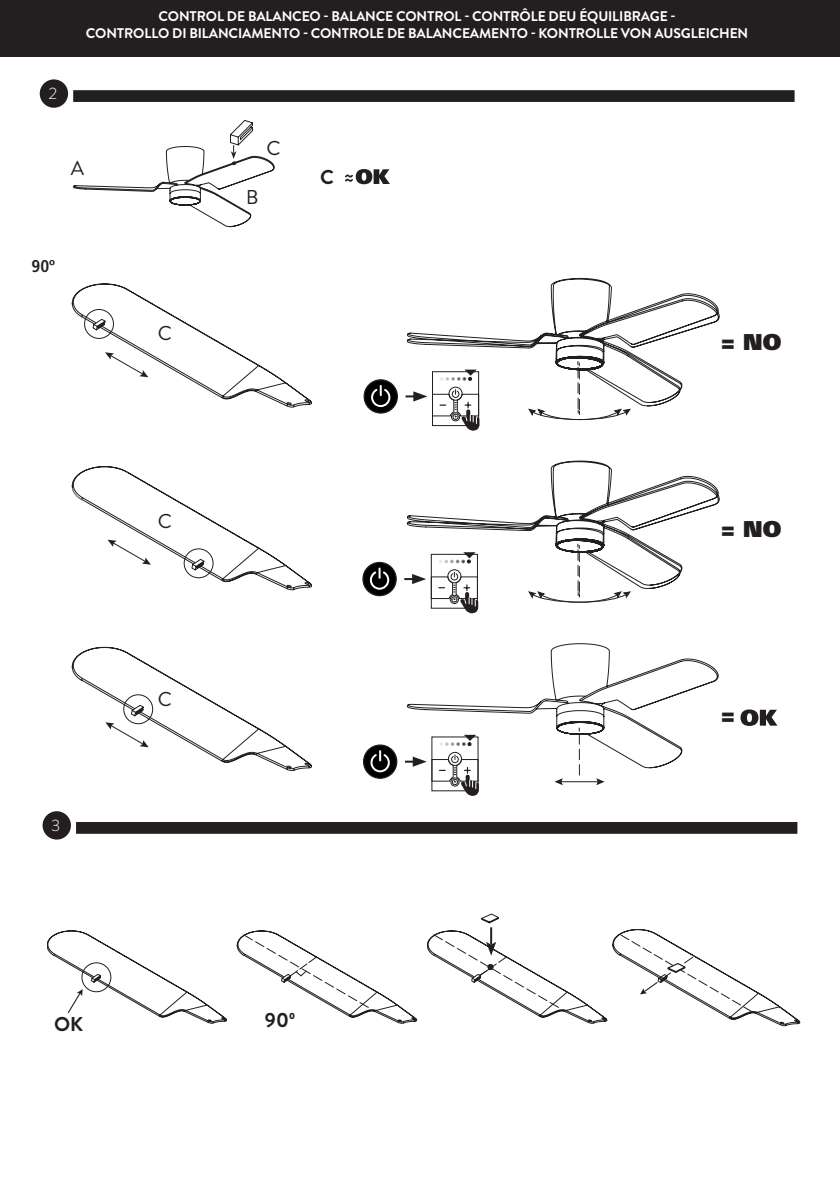
<style>
.page{position:relative;width:840px;height:1191px;background:#fff}
.page>*{position:absolute;margin:0;border:0;box-sizing:border-box;transform-origin:0 0}
.t1{font:900 22.8px "Frutiger";color:#231f20}
.t2{font:20px "Brandon Text";color:#231f20}
.t3{font:700 20px "Brandon Text";color:#231f20}
.t4{font:700 condensed 17px "Frutiger";color:#231f20}
.t5{font:300 16px "Brandon Text";color:#fff}
.t6{font:700 14px/16.8px "Brandon Text";letter-spacing:-.01em;color:#fff;text-align:center}
</style>
<div class="page">
<div style="left:0;top:0;width:839px;height:57px;background:#231f20"></div>
<div style="left:40px;top:79px;width:28px;height:29px;background:#231f20;border-radius:50%"></div>
<div style="left:74px;top:91px;width:719px;height:10px;background:#231f20"></div>
<div style="left:73px;top:90px;width:721px;height:12px;border:2px solid #231f20"></div>
<svg style="left:740px;top:709px;width:37px;height:17px"></svg>
<svg style="left:345px;top:169px;width:44px;height:15px"></svg>
<div style="left:43px;top:811px;width:28px;height:28px;background:#231f20;border-radius:50%"></div>
<div style="left:77px;top:823px;width:719px;height:9px;background:#231f20"></div>
<div style="left:76px;top:822px;width:721px;height:11px;border:2px solid #231f20"></div>
<svg style="left:73px;top:120px;width:202px;height:107px"></svg>
<svg style="left:406px;top:278px;width:313px;height:129px"></svg>
<svg style="left:527px;top:361px;width:104px;height:59px"></svg>
<svg style="left:406px;top:460px;width:313px;height:129px"></svg>
<svg style="left:527px;top:544px;width:104px;height:59px"></svg>
<svg style="left:72px;top:466px;width:240px;height:125px"></svg>
<div style="left:184px;top:548px;width:29px;height:30px;border:1px solid #231f20;border-radius:50%"></div>
<svg style="left:72px;top:647px;width:240px;height:124px"></svg>
<div style="left:123px;top:694px;width:30px;height:30px;border:1px solid #231f20;border-radius:50%"></div>
<div style="left:431px;top:554px;width:46px;height:54px;border:1px solid #231f20"></div>
<div style="left:447px;top:569px;width:14px;height:14px;border:1px solid #231f20;border-radius:50%"></div>
<svg style="left:438px;top:552px;width:37px;height:11px"></svg>
<div style="left:363px;top:562px;width:33px;height:33px;background:#000;border-radius:50%"></div>
<div style="left:362px;top:562px;width:34px;height:34px;border:1px solid #231f20;border-radius:50%"></div>
<svg style="left:368px;top:566px;width:22px;height:24px"></svg>
<svg style="left:404px;top:571px;width:74px;height:42px"></svg>
<div style="left:363px;top:745px;width:33px;height:33px;background:#000;border-radius:50%"></div>
<div style="left:363px;top:744px;width:34px;height:35px;border:1px solid #231f20;border-radius:50%"></div>
<svg style="left:369px;top:749px;width:21px;height:24px"></svg>
<svg style="left:404px;top:643px;width:314px;height:153px"></svg>
<div style="left:432px;top:371px;width:46px;height:55px;border:1px solid #231f20"></div>
<div style="left:448px;top:387px;width:14px;height:13px;border:1px solid #231f20;border-radius:50%"></div>
<svg style="left:440px;top:369px;width:36px;height:12px"></svg>
<div style="left:364px;top:380px;width:33px;height:33px;background:#000;border-radius:50%"></div>
<div style="left:363px;top:379px;width:35px;height:34px;border:1px solid #231f20;border-radius:50%"></div>
<svg style="left:371px;top:385px;width:20px;height:23px"></svg>
<svg style="left:405px;top:389px;width:74px;height:42px"></svg>
<svg style="left:72px;top:283px;width:240px;height:125px"></svg>
<div style="left:84px;top:309px;width:30px;height:30px;border:1px solid #231f20;border-radius:50%"></div>
<svg style="left:237px;top:930px;width:180px;height:94px"></svg>
<svg style="left:47px;top:930px;width:180px;height:94px"></svg>
<svg style="left:427px;top:913px;width:373px;height:113px"></svg>
<p class="t6" style="left:86px;top:8px;width:663px">CONTROL DE BALANCEO - BALANCE CONTROL - CONTRÔLE DEU ÉQUILIBRAGE -<br>CONTROLLO DI BILANCIAMENTO - CONTROLE DE BALANCEAMENTO - KONTROLLE VON AUSGLEICHEN</p>
<p class="t5" style="left:48px;top:83px;width:10px">2</p>
<h2 class="t2" style="left:71px;top:155px;width:15px">A</h2>
<h2 class="t2" style="left:266px;top:134px;width:16px">C</h2>
<h2 class="t2" style="left:246px;top:183px;width:14px">B</h2>
<h2 class="t3" style="left:320px;top:163px;width:15px">C</h2>
<p class="t4" style="left:32px;top:255px;width:25px">90º</p>
<h2 class="t2" style="left:158px;top:319px;width:16px">C</h2>
<h1 class="t1" style="left:720px;top:328px;width:62px">= NO</h1>
<p class="t5" style="left:51px;top:814px;width:11px">3</p>
<h2 class="t2" style="left:158px;top:507px;width:16px">C</h2>
<h2 class="t2" style="left:158px;top:685px;width:16px">C</h2>
<h1 class="t1" style="left:720px;top:515px;width:62px">= NO</h1>
<h1 class="t1" style="left:720px;top:701px;width:15px">=</h1>
<h2 class="t3" style="left:54px;top:1010px;width:30px">OK</h2>
<h2 class="t3" style="left:264px;top:1006px;width:33px">90º</h2>
</div>
